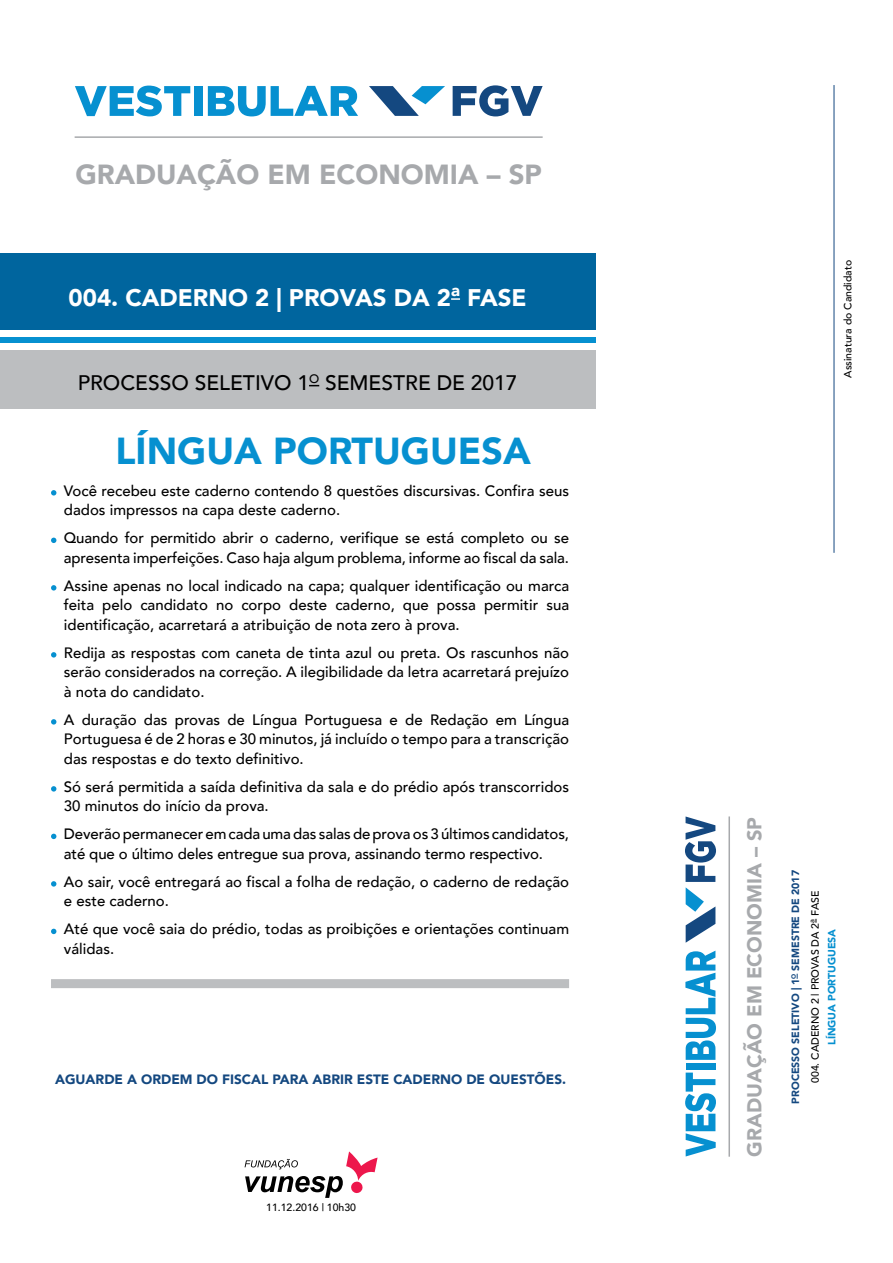
<style>
.page{position:relative;width:893px;height:1263px;background:#fff}
.page>*{position:absolute;margin:0;border:0;box-sizing:border-box;transform-origin:0 0}
.t1{font:900 37.5px "Avenir";color:#0690d0}
.t2{font:900 27.6px "Avenir";color:#a7a9ac}
.t3{font:900 24px "Avenir";color:#fff}
.t4{font:500 21px "Avenir";color:#000}
.t5{font:900 20.1px "Avenir";color:#a7a9ac}
.t6{font:500 15px/19.5px "Avenir";color:#000}
.t7{font:900 13.5px "Avenir";color:#144880}
.t8{font:900 10.5px/19.5px "Avenir";color:#144880;text-align:center}
.t9{font:500 10.5px "Avenir";color:#000}
.t10{font:900 10.5px "Avenir";color:#0690d0}
.s1{font-weight:500;color:#000}
</style>
<div class="page">
<svg style="left:245px;top:1151px;width:133px;height:47px"></svg>
<hr style="left:834px;top:85px;width:1px;height:468px;background:#144880">
<svg style="left:51px;top:490px;width:5px;height:5px"></svg>
<svg style="left:51px;top:538px;width:5px;height:5px"></svg>
<svg style="left:51px;top:585px;width:5px;height:5px"></svg>
<svg style="left:51px;top:652px;width:5px;height:5px"></svg>
<svg style="left:51px;top:719px;width:5px;height:5px"></svg>
<svg style="left:51px;top:786px;width:5px;height:5px"></svg>
<svg style="left:51px;top:834px;width:5px;height:5px"></svg>
<svg style="left:51px;top:881px;width:5px;height:6px"></svg>
<svg style="left:51px;top:929px;width:5px;height:5px"></svg>
<div style="left:0;top:253px;width:595px;height:77px;background:#00659e"></div>
<div style="left:0;top:350px;width:595px;height:59px;background:#bcbec0"></div>
<div style="left:0;top:337px;width:595px;height:6px;background:#0690d0"></div>
<svg style="left:451px;top:298px;width:9px;height:2px"></svg>
<div style="left:194px;top:86px;width:8px;height:30px;background:#0690d0"></div>
<svg style="left:208px;top:86px;width:150px;height:30px"></svg>
<svg style="left:453px;top:85px;width:90px;height:31px"></svg>
<svg style="left:369px;top:86px;width:76px;height:30px"></svg>
<svg style="left:75px;top:86px;width:115px;height:30px"></svg>
<hr style="left:75px;top:136px;width:468px;height:2px;background:#a7a9ac">
<div style="left:51px;top:979px;width:518px;height:9px;background:#bcbec0"></div>
<div style="left:686px;top:1064px;width:29px;height:6px;background:#0690d0"></div>
<svg style="left:685px;top:951px;width:31px;height:109px"></svg>
<svg style="left:685px;top:816px;width:31px;height:127px"></svg>
<svg style="left:685px;top:1072px;width:31px;height:84px"></svg>
<hr style="left:728px;top:816px;width:2px;height:341px;background:#a7a9ac">
<h2 class="t2" style="left:75px;top:151px;width:468px">GRADUAÇÃO EM ECONOMIA – SP</h2>
<h3 class="t3" style="left:69px;top:277px;width:460px">004. CADERNO 2 | PROVAS DA 2<sup>A</sup> FASE</h3>
<h3 class="t4" style="left:78px;top:365px;width:15px">proc</h3>
<h3 class="t4" style="left:135px;top:365px;width:27px">esso</h3>
<h3 class="t4" style="left:195px;top:365px;width:324px">seletivo 1<sup>o</sup> semestre de 2017</h3>
<h1 class="t1" style="left:115px;top:418px;width:409px">LÍNGUA PORTUGUESA</h1>
<p class="t6" style="left:64px;top:480px;width:507px">Você recebeu este caderno contendo 8 questões discursivas. Confira seus dados impressos na capa deste caderno.</p>
<p class="t6" style="left:64px;top:527px;width:507px">Quando for permitido abrir o caderno, verifique se está completo ou se apresenta imperfeições. Caso haja algum problema, informe ao fiscal da sala.</p>
<p class="t6" style="left:64px;top:575px;width:507px;text-align:justify">Assine apenas no local indicado na capa; qualquer identificação ou marca feita pelo candidato no corpo deste caderno, que possa permitir sua identificação, acarretará a atribuição de nota zero à prova.</p>
<p class="t6" style="left:64px;top:642px;width:507px;text-align:justify">Redija as respostas com caneta de tinta azul ou preta. Os rascunhos não serão considerados na correção. A ilegibilidade da letra acarretará prejuízo à nota do candidato.</p>
<p class="t6" style="left:64px;top:709px;width:507px;text-align:justify">A duração das provas de Língua Portuguesa e de Redação em Língua Portuguesa é de 2 horas e 30 minutos, já incluído o tempo para a transcrição das respostas e do texto definitivo.</p>
<p class="t6" style="left:64px;top:776px;width:507px">Só será permitida a saída definitiva da sala e do prédio após transcorridos<br>30 minutos do início da prova.</p>
<p class="t6" style="left:64px;top:823px;width:507px">Deverão permanecer em cada uma das salas de prova os 3 últimos candidatos, até que o último deles entregue sua prova, assinando termo respectivo.</p>
<p class="t6" style="left:64px;top:871px;width:507px">Ao sair, você entregará ao fiscal a folha de redação, o caderno de redação e este caderno.</p>
<p class="t6" style="left:64px;top:918px;width:507px">Até que você saia do prédio, todas as proibições e orientações continuam válidas.</p>
<p class="t7" style="left:55px;top:1068px;width:512px">AGUARDE A ORDEM DO FISCAL PARA ABRIR ESTE CADERNO DE QUESTÕES.</p>
<p class="t9" style="left:266px;top:1198px;width:91px">11.12.2016 | 10h30</p>
<p class="t9" style="left:839px;top:378px;width:119px;rotate:-90deg">Assinatura do Candidato</p>
<h3 class="t5" style="left:737px;top:1157px;width:341px;rotate:-90deg">GRADUAÇÃO EM ECONOMIA – SP</h3>
<p class="t8" style="left:785px;top:1103px;width:235px;rotate:-90deg">PROCESSO SELETIVO | 1<sup>O</sup> SEMESTRE DE 2017<br><span class="s1">004. caderno 2 | provas da 2</span><sup>a</sup> <span class="s1">fase</span></p>
<p class="t10" style="left:823px;top:1045px;width:116px;rotate:-90deg">LÍNGUA PORTUGUESA</p>
</div>
